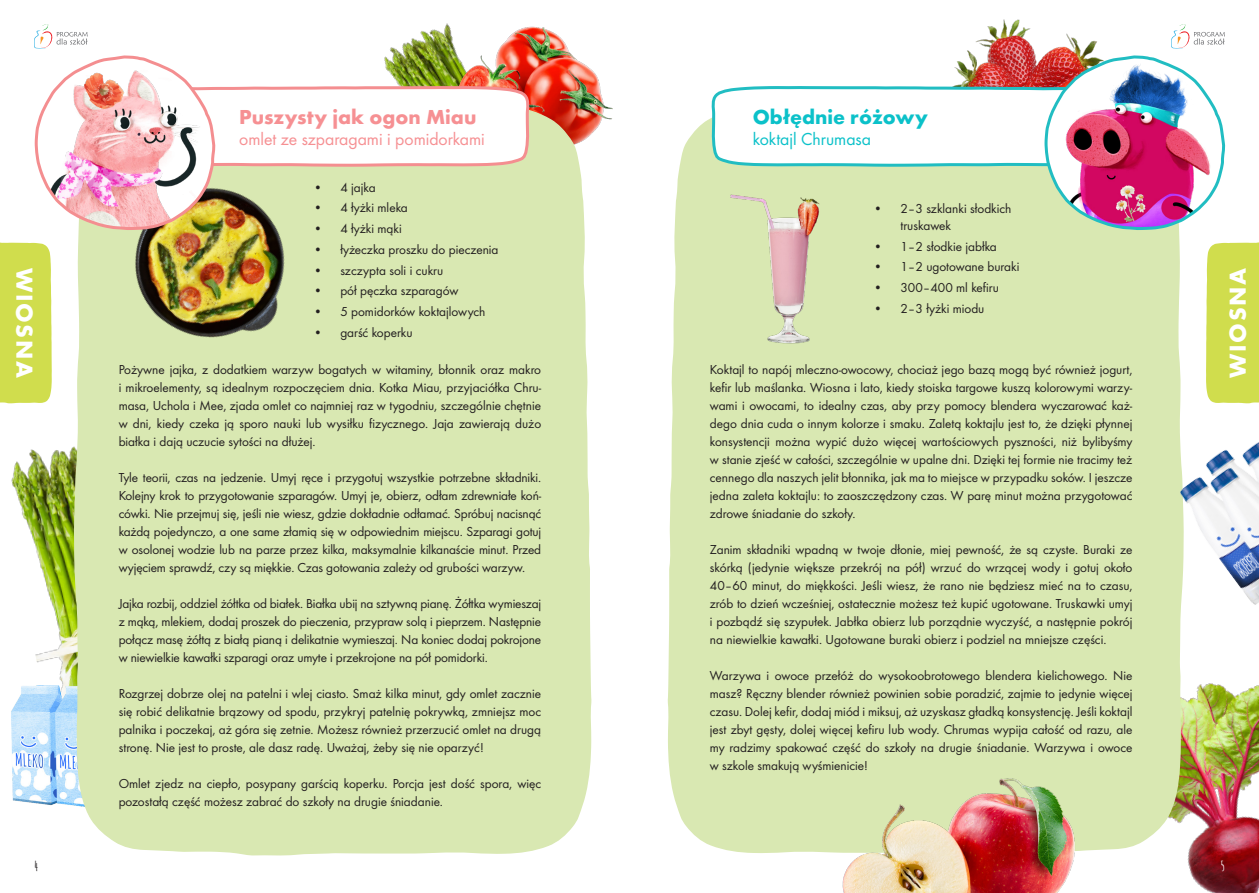
<style>
.page{position:relative;width:1259px;height:893px;background:#fff}
.page>*{position:absolute;margin:0;border:0;box-sizing:border-box;transform-origin:0 0}
.t1{font:700 24px "Futura";letter-spacing:.075em;color:#fff}
.t2{font:700 21px "Futura";color:#f69093}
.t3{font:700 21px "Futura";color:#0bc1c9}
.t4{font:18px "Futura Boo";color:#f69093}
.t5{font:18px "Futura Boo";color:#0bc1c9}
.t6{font:13.5px/18px "Futura Boo";color:#231f20;text-align:justify}
.t7{font:700 13.5px "Amatic SC";color:#231f20}
.t8{font:700 13.5px "Amatic SC";color:#fff}
</style>
<div class="page">
<img style="left:11px;top:447px;width:62px;height:226px">
<img style="left:1183px;top:683px;width:76px;height:210px">
<img style="left:446px;top:23px;width:167px;height:110px">
<img style="left:11px;top:673px;width:62px;height:133px">
<div style="left:73px;top:99px;width:519px;height:757px;background:#d9e8b2"></div>
<div style="left:667px;top:120px;width:516px;height:733px;background:#d9e8b2"></div>
<div style="left:0;top:242px;width:52px;height:161px;background:#d0dd4d"></div>
<div style="left:1206px;top:242px;width:53px;height:161px;background:#d0dd4d"></div>
<img style="left:833px;top:773px;width:253px;height:120px">
<img style="left:1145px;top:406px;width:114px;height:228px">
<img style="left:87px;top:232px;width:246px;height:154px">
<img style="left:691px;top:180px;width:153px;height:165px">
<svg style="left:34px;top:24px;width:494px;height:208px"></svg>
<svg style="left:712px;top:24px;width:514px;height:208px"></svg>
<h2 class="t2" style="left:239px;top:102px;width:239px">Puszysty jak ogon Miau</h2>
<h3 class="t4" style="left:239px;top:127px;width:247px">omlet ze szparagami i pomidorkami</h3>
<h2 class="t3" style="left:753px;top:102px;width:177px">Obłędnie różowy</h2>
<h3 class="t5" style="left:753px;top:127px;width:120px">koktajl Chrumasa</h3>
<p class="t6" style="left:313px;top:177px;width:64px">• 4 jajka</p>
<p class="t6" style="left:313px;top:198px;width:96px">• 4 łyżki mleka</p>
<p class="t6" style="left:313px;top:219px;width:90px">• 4 łyżki mąki</p>
<p class="t6" style="left:313px;top:240px;width:187px">• łyżeczka proszku do pieczenia</p>
<p class="t6" style="left:313px;top:260px;width:131px">• szczypta soli i cukru</p>
<p class="t6" style="left:313px;top:281px;width:147px">• pół pęczka szparagów</p>
<p class="t6" style="left:313px;top:302px;width:174px">• 5 pomidorków koktajlowych</p>
<p class="t6" style="left:313px;top:323px;width:101px">• garść koperku</p>
<p class="t6" style="left:900px;top:200px;width:113px;line-height:16.5px;text-indent:-27px">• 2–3 szklanki słodkich truskawek</p>
<p class="t6" style="left:873px;top:236px;width:125px">• 1–2 słodkie jabłka</p>
<p class="t6" style="left:873px;top:257px;width:148px">• 1–2 ugotowane buraki</p>
<p class="t6" style="left:873px;top:278px;width:127px">• 300–400 ml kefiru</p>
<p class="t6" style="left:873px;top:299px;width:113px">• 2–3 łyżki miodu</p>
<h1 class="t1" style="left:41px;top:268px;width:112px;rotate:90deg">WIOSNA</h1>
<h1 class="t1" style="left:1220px;top:378px;width:112px;rotate:-90deg">WIOSNA</h1>
<p class="t6" style="left:710px;top:360px;width:424px">Koktajl to napój mleczno-owocowy, chociaż jego bazą mogą być również jogurt, kefir lub maślanka. Wiosna i lato, kiedy stoiska targowe kuszą kolorowymi warzy&shy;wami i owocami, to idealny czas, aby przy pomocy blendera wyczarować każ&shy;dego dnia cuda o innym kolorze i smaku. Zaletą koktajlu jest to, że dzięki płynnej konsystencji można wypić dużo więcej wartościowych pyszności, niż bylibyśmy w stanie zjeść w całości, szczególnie w upalne dni. Dzięki tej formie nie tracimy też cennego dla naszych jelit błonnika, jak ma to miejsce w przypadku soków. I jeszcze jedna zaleta koktajlu: to zaoszczędzony czas. W parę minut można przygotować zdrowe śniadanie do szkoły.</p>
<p class="t6" style="left:710px;top:540px;width:424px">Zanim składniki wpadną w twoje dłonie, miej pewność, że są czyste. Buraki ze skórką (jedynie większe przekrój na pół) wrzuć do wrzącej wody i gotuj około 40–60 minut, do miękkości. Jeśli wiesz, że rano nie będziesz mieć na to czasu, zrób to dzień wcześniej, ostatecznie możesz też kupić ugotowane. Truskawki umyj i pozbądź się szypułek. Jabłka obierz lub porządnie wyczyść, a następnie pokrój na niewielkie kawałki. Ugotowane buraki obierz i podziel na mniejsze części.</p>
<p class="t6" style="left:710px;top:666px;width:424px">Warzywa i owoce przełóż do wysokoobrotowego blendera kielichowego. Nie masz? Ręczny blender również powinien sobie poradzić, zajmie to jedynie więcej czasu. Dolej kefir, dodaj miód i miksuj, aż uzyskasz gładką konsystencję. Jeśli koktajl jest zbyt gęsty, dolej więcej kefiru lub wody. Chrumas wypija całość od razu, ale my radzimy spakować część do szkoły na drugie śniadanie. Warzywa i owoce w szkole smakują wyśmienicie!</p>
<p class="t6" style="left:119px;top:360px;width:424px">Pożywne jajka, z dodatkiem warzyw bogatych w witaminy, błonnik oraz makro i mikroelementy, są idealnym rozpoczęciem dnia. Kotka Miau, przyjaciółka Chru&shy;masa, Uchola i Mee, zjada omlet co najmniej raz w tygodniu, szczególnie chętnie w dni, kiedy czeka ją sporo nauki lub wysiłku fizycznego. Jaja zawierają dużo białka i dają uczucie sytości na dłużej.</p>
<p class="t6" style="left:119px;top:468px;width:424px">Tyle teorii, czas na jedzenie. Umyj ręce i przygotuj wszystkie potrzebne składniki.<br>Kolejny krok to przygotowanie szparagów. Umyj je, obierz, odłam zdrewniałe koń&shy;cówki. Nie przejmuj się, jeśli nie wiesz, gdzie dokładnie odłamać. Spróbuj nacisnąć każdą pojedynczo, a one same złamią się w odpowiednim miejscu. Szparagi gotuj w osolonej wodzie lub na parze przez kilka, maksymalnie kilkanaście minut. Przed wyjęciem sprawdź, czy są miękkie. Czas gotowania zależy od grubości warzyw.</p>
<p class="t6" style="left:119px;top:594px;width:424px">Jajka rozbij, oddziel żółtka od białek. Białka ubij na sztywną pianę. Żółtka wymieszaj z mąką, mlekiem, dodaj proszek do pieczenia, przypraw solą i pieprzem. Następnie połącz masę żółtą z białą pianą i delikatnie wymieszaj. Na koniec dodaj pokrojone w niewielkie kawałki szparagi oraz umyte i przekrojone na pół pomidorki.</p>
<p class="t6" style="left:119px;top:684px;width:424px">Rozgrzej dobrze olej na patelni i wlej ciasto. Smaż kilka minut, gdy omlet zacznie się robić delikatnie brązowy od spodu, przykryj patelnię pokrywką, zmniejsz moc palnika i poczekaj, aż góra się zetnie. Możesz również przerzucić omlet na drugą stronę. Nie jest to proste, ale dasz radę. Uważaj, żeby się nie oparzyć!</p>
<p class="t6" style="left:119px;top:774px;width:424px">Omlet zjedz na ciepło, posypany garścią koperku. Porcja jest dość spora, więc pozostałą część możesz zabrać do szkoły na drugie śniadanie.</p>
<p class="t7" style="left:34px;top:855px;width:6px">4</p>
<p class="t8" style="left:1220px;top:855px;width:6px">5</p>
</div>
